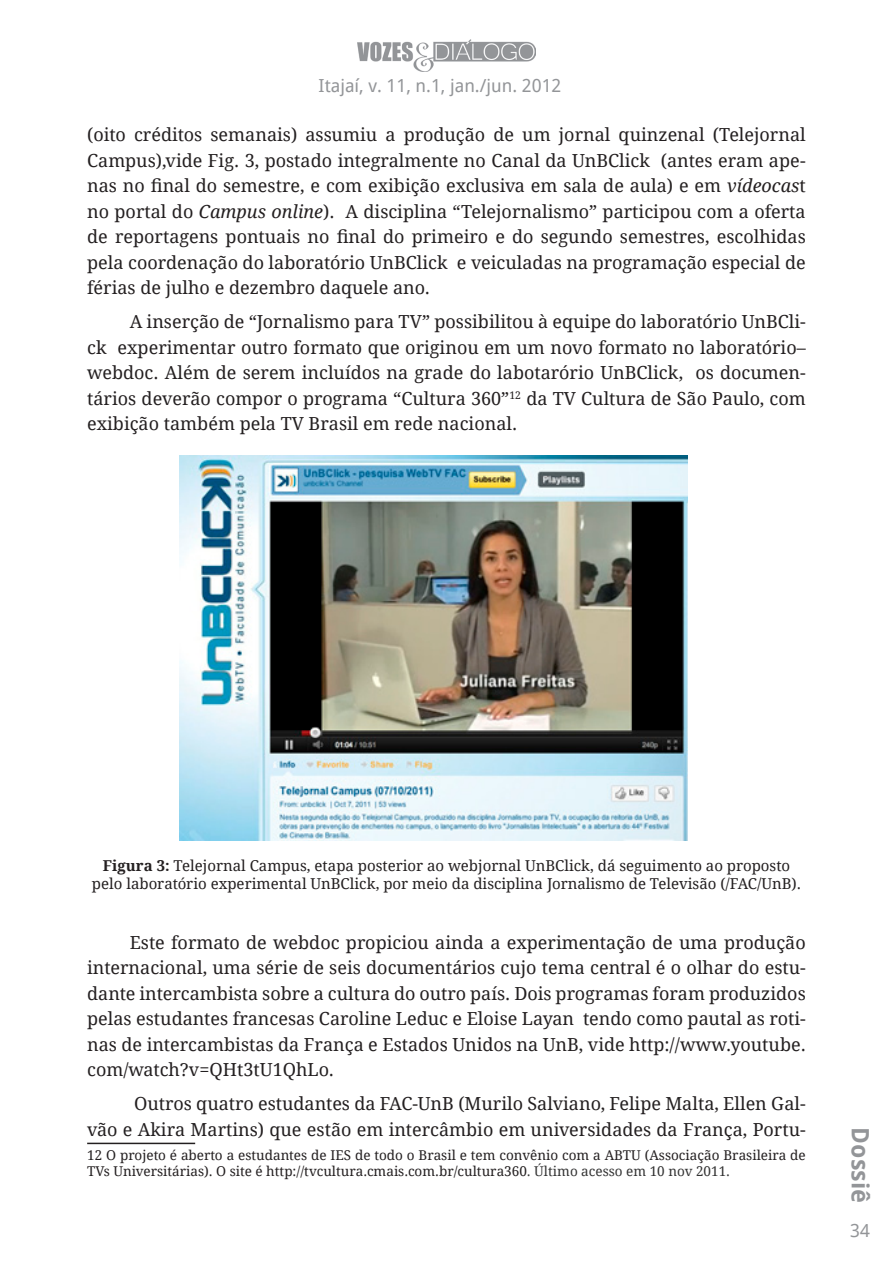
<style>
.page{position:relative;width:893px;height:1263px;background:#fff}
.page>*{position:absolute;margin:0;border:0;box-sizing:border-box;transform-origin:0 0}
.t1{font:700 24px "Droid Sans";color:#939598}
.Corpo_de_texto{font:18px/25.5px "Droid Serif";color:#231f20;text-align:justify}
.Nota_de_rodapé{font:18px/25.5px "Droid Serif";color:#231f20;text-align:justify}
.t2{font:18px "Droid Sans";color:#939598}
.Legenda{font:15px/18px "Droid Serif";color:#231f20;text-align:center}
.Nota_de_rodapé-2{font:13.5px/16.2px "Droid Serif";color:#231f20}
.s1{font-style:italic}
.s2{font-weight:700}
.s3{color:#333}
</style>
<div class="page">
<img style="left:357px;top:39px;width:179px;height:33px">
<hr style="left:87px;top:1143px;width:108px;height:1px;background:#231f20">
<img style="left:180px;top:455px;width:508px;height:386px">
<p class="t2" style="left:319px;top:74px;width:244px">Itajaí, v. 11, n.1, jan./jun. 2012</p>
<p class="Nota_de_rodapé" style="left:87px;top:122px;width:720px">(oito créditos semanais) assumiu a produção de um jornal quinzenal (Telejornal Campus),vide Fig. 3, postado integralmente no Canal da UnBClick (antes eram ape&shy;nas no final do semestre, e com exibição exclusiva em sala de aula) e em <span class="s1">vídeocas</span>t no portal do <span class="s1">Campus online</span>). A disciplina “Telejornalismo” participou com a oferta de reportagens pontuais no final do primeiro e do segundo semestres, escolhidas pela coordenação do laboratório UnBClick e veiculadas na programação especial de férias de julho e dezembro daquele ano.</p>
<p class="Corpo_de_texto" style="left:87px;top:309px;width:720px;text-indent:43px">A inserção de “Jornalismo para TV” possibilitou à equipe do laboratório UnBCli&shy;ck experimentar outro formato que originou em um novo formato no laboratório– webdoc. Além de serem incluídos na grade do labotarório UnBClick, os documen&shy;tários deverão compor o programa “Cultura 360”<sup>12</sup> da TV Cultura de São Paulo, com exibição também pela TV Brasil em rede nacional.</p>
<p class="Legenda" style="left:92px;top:857px;width:711px"><span class="s2">Figura 3:</span> Telejornal Campus, etapa posterior ao webjornal UnBClick, dá seguimento ao proposto pelo laboratório experimental UnBClick, por meio da disciplina Jornalismo de Televisão (/FAC/UnB).</p>
<p class="Corpo_de_texto" style="left:87px;top:929px;width:720px;text-indent:43px">Este formato de webdoc propiciou ainda a experimentação de uma produção internacional, uma série de seis documentários cujo tema central é o olhar do estu&shy;dante intercambista sobre a cultura do outro país. Dois programas foram produzidos pelas estudantes francesas Caroline Leduc e Eloise Layan tendo como pautal as roti&shy;nas de intercambistas da França e Estados Unidos na UnB, vide http://www.youtube. com/watch?v=QHt3tU1QhLo.</p>
<p class="Corpo_de_texto" style="left:87px;top:1091px;width:720px;text-align:right">Outros quatro estudantes da FAC-UnB (Murilo Salviano, Felipe Malta, Ellen Gal-<br>vão e Akira Martins) que estão em intercâmbio em universidades da França, Portu-</p>
<p class="Nota_de_rodapé-2" style="left:87px;top:1147px;width:720px">12 O projeto é aberto a estudantes de IES de todo o Brasil e tem convênio com a ABTU (Associação Brasileira de<br>TVs Universitárias). O site é http://tvcultura.cmais.com.br/cultura360<span class="s3">. Último acesso em 10 nov 2011.</span></p>
<h1 class="t1" style="left:876px;top:1127px;width:77px;rotate:90deg">Dossiê</h1>
<p class="t2" style="left:850px;top:1219px;width:21px">34</p>
</div>
